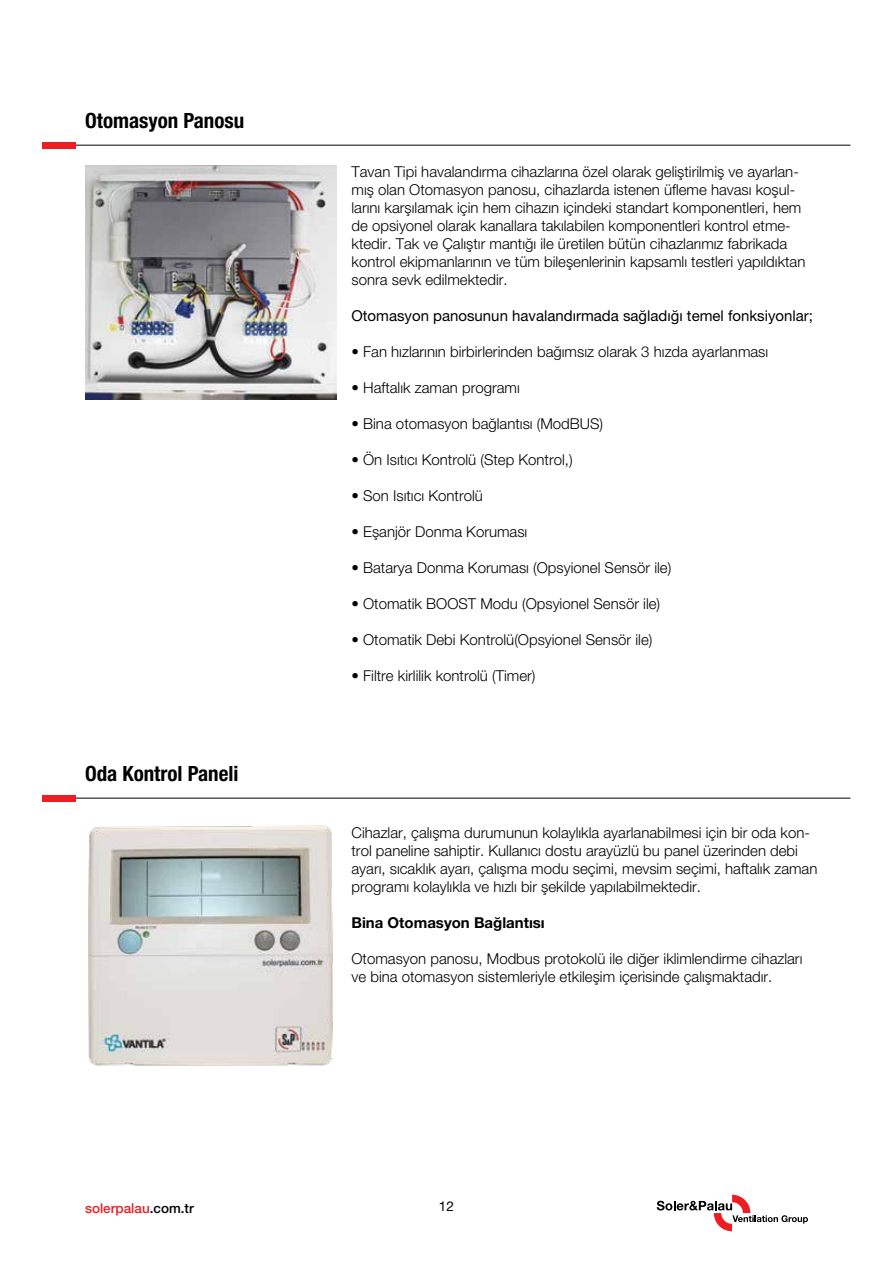
<style>
.page{position:relative;width:893px;height:1263px;background:#fff}
.page>*{position:absolute;margin:0;border:0;box-sizing:border-box;transform-origin:0 0}
.t1{font:700 condensed 21px "Helvetica Neue LT Pro";color:#000}
.t2{font:300 15px/18px "Helvetica Neue LT Pro";color:#000}
.t3{font:15px "Helvetica Neue LT Pro";color:#000}
.t4{font:700 15px "Helvetica Neue LT Pro";color:#000}
.t5{font:500 13.5px "Helvetica Neue LT Pro";color:#ed1d24}
.t6{font:13.5px "Helvetica Neue LT Pro";color:#000}
.s1{color:#000}
</style>
<div class="page">
<hr style="left:43px;top:145px;width:807px;height:1px;background:#000">
<div style="left:43px;top:142px;width:33px;height:6px;background:#ed1d24"></div>
<img style="left:88px;top:825px;width:245px;height:241px">
<img style="left:85px;top:166px;width:251px;height:234px">
<hr style="left:43px;top:798px;width:807px;height:1px;background:#000">
<div style="left:43px;top:795px;width:33px;height:6px;background:#ed1d24"></div>
<svg style="left:657px;top:1195px;width:151px;height:36px"></svg>
<h1 class="t1" style="left:85px;top:108px;width:161px">Otomasyon Panosu</h1>
<h1 class="t1" style="left:85px;top:761px;width:155px">Oda Kontrol Paneli</h1>
<p class="t2" style="left:351px;top:162px;width:455px">Tavan Tipi havalandırma cihazlarına özel olarak geliştirilmiş ve ayarlan&shy;mış olan Otomasyon panosu, cihazlarda istenen üfleme havası koşul&shy;larını karşılamak için hem cihazın içindeki standart komponentleri, hem de opsiyonel olarak kanallara takılabilen komponentleri kontrol etme&shy;ktedir. Tak ve Çalıştır mantığı ile üretilen bütün cihazlarımız fabrikada kontrol ekipmanlarının ve tüm bileşenlerinin kapsamlı testleri yapıldıktan sonra sevk edilmektedir.</p>
<p class="t3" style="left:351px;top:306px;width:463px">Otomasyon panosunun havalandırmada sağladığı temel fonksiyonlar;</p>
<p class="t2" style="left:351px;top:342px;width:418px">• Fan hızlarının birbirlerinden bağımsız olarak 3 hızda ayarlanması</p>
<p class="t2" style="left:351px;top:378px;width:170px">• Haftalık zaman programı</p>
<p class="t2" style="left:351px;top:414px;width:253px">• Bina otomasyon bağlantısı (ModBUS)</p>
<p class="t2" style="left:351px;top:450px;width:223px">• Ön Isıtıcı Kontrolü (Step Kontrol,)</p>
<p class="t2" style="left:351px;top:486px;width:133px">• Son Isıtıcı Kontrolü</p>
<p class="t2" style="left:351px;top:522px;width:177px">• Eşanjör Donma Koruması</p>
<p class="t2" style="left:351px;top:558px;width:321px">• Batarya Donma Koruması (Opsyionel Sensör ile)</p>
<p class="t2" style="left:351px;top:594px;width:310px">• Otomatik BOOST Modu (Opsyionel Sensör ile)</p>
<p class="t2" style="left:351px;top:630px;width:302px">• Otomatik Debi Kontrolü(Opsyionel Sensör ile)</p>
<p class="t2" style="left:351px;top:666px;width:185px">• Filtre kirlilik kontrolü (Timer)</p>
<p class="t2" style="left:351px;top:823px;width:467px">Cihazlar, çalışma durumunun kolaylıkla ayarlanabilmesi için bir oda kon&shy;trol paneline sahiptir. Kullanıcı dostu arayüzlü bu panel üzerinden debi ayarı, sıcaklık ayarı, çalışma modu seçimi, mevsim seçimi, haftalık zaman programı kolaylıkla ve hızlı bir şekilde yapılabilmektedir.</p>
<p class="t4" style="left:351px;top:913px;width:195px">Bina Otomasyon Bağlantısı</p>
<p class="t2" style="left:351px;top:949px;width:452px">Otomasyon panosu, Modbus protokolü ile diğer iklimlendirme cihazları ve bina otomasyon sistemleriyle etkileşim içerisinde çalışmaktadır.</p>
<p class="t5" style="left:85px;top:1200px;width:110px">solerpalau<span class="s1">.com.tr</span></p>
<p class="t6" style="left:439px;top:1198px;width:17px">12</p>
</div>
